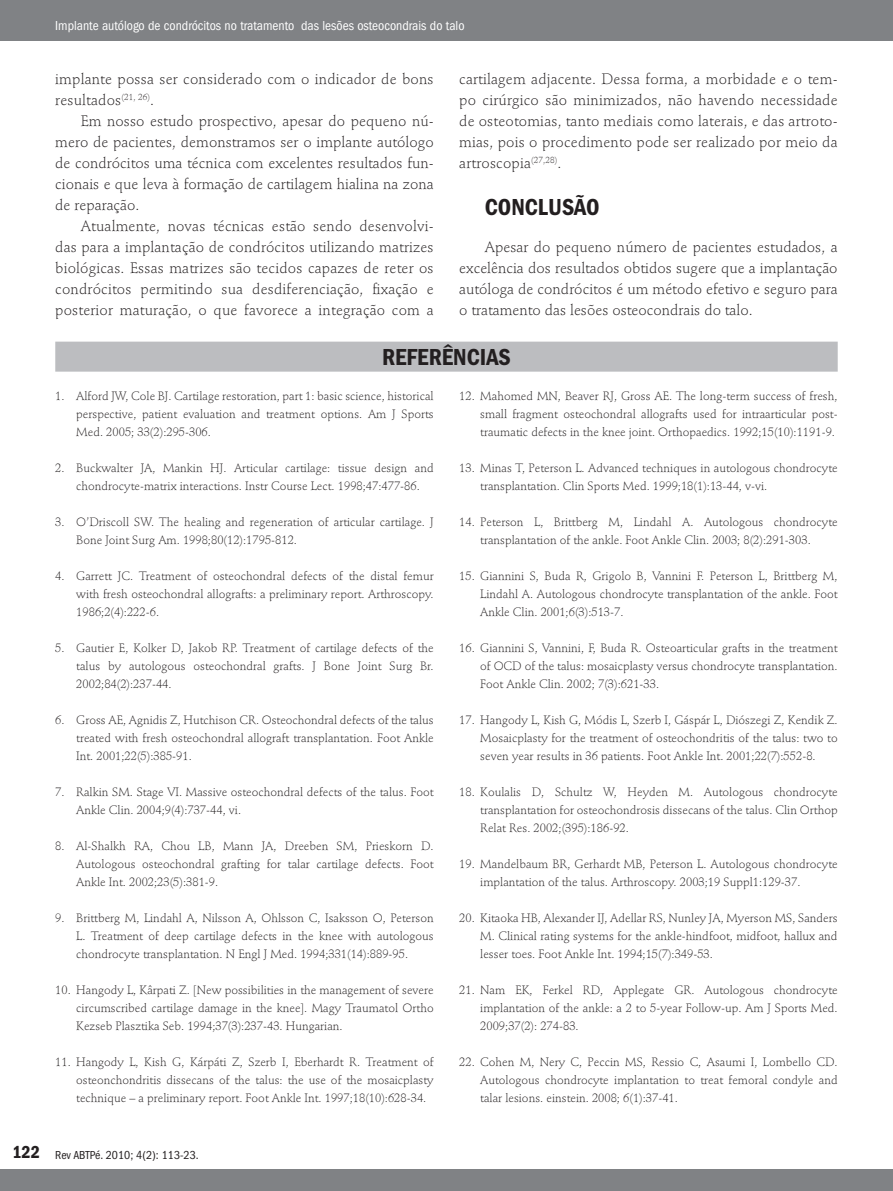
<style>
.page{position:relative;width:893px;height:1191px;background:#fff}
.page>*{position:absolute;margin:0;border:0;box-sizing:border-box;transform-origin:0 0}
._07_0_Referências_tí{font:24px "ITC Franklin Gothic Std Dm Cd";color:#231f20}
._05_1_Sub1{font:24px "ITC Franklin Gothic Std Dm Cd";color:#231f20}
._05_0_Texto_txt{font:300 15px/21px "Stempel Schneidler Std";letter-spacing:.01em;color:#231f20;text-align:justify}
.t1{font:condensed 13.5px "ITC Franklin Gothic Std";color:#fff}
._07_1_Referências{font:300 12px/18px "Stempel Schneidler Std";color:#231f20;text-align:justify}
.t2{font:condensed 12px "ITC Franklin Gothic Std";color:#231f20}
.s1{font-family:"ITC Franklin Gothic Std Dm Cd";font-stretch:normal;font-size:18px}
</style>
<div class="page">
<div style="left:0;top:0;width:893px;height:40px;background:#808285"></div>
<div style="left:0;top:1169px;width:893px;height:22px;background:#808285"></div>
<div style="left:55px;top:342px;width:783px;height:30px;background:#bcbdc0"></div>
<p class="t1" style="left:55px;top:18px;width:411px">Implante autólogo de condrócitos no tratamento das lesões osteocondrais do talo</p>
<p class="_05_0_Texto_txt" style="left:55px;top:68px;width:380px">implante possa ser considerado com o indicador de bons resultados<sup>(21,</sup> <sup>26)</sup>.</p>
<p class="_05_0_Texto_txt" style="left:55px;top:110px;width:380px;text-indent:26px">Em nosso estudo prospectivo, apesar do pequeno nú&shy;mero de pacientes, demonstramos ser o implante autólogo de condrócitos uma técnica com excelentes resultados fun&shy;cionais e que leva à formação de cartilagem hialina na zona de reparação.</p>
<p class="_05_0_Texto_txt" style="left:55px;top:215px;width:380px;text-indent:26px">Atualmente, novas técnicas estão sendo desenvolvi&shy;das para a implantação de condrócitos utilizando matrizes biológicas. Essas matrizes são tecidos capazes de reter os condrócitos permitindo sua desdiferenciação, fixação e posterior maturação, o que favorece a integração com a</p>
<p class="_05_0_Texto_txt" style="left:459px;top:68px;width:380px">cartilagem adjacente. Dessa forma, a morbidade e o tem&shy;po cirúrgico são minimizados, não havendo necessidade de osteotomias, tanto mediais como laterais, e das artroto&shy;mias, pois o procedimento pode ser realizado por meio da artroscopia<sup>(27,28)</sup>.</p>
<p class="_05_1_Sub1" style="left:485px;top:193px;width:116px">CONCLUSÃO</p>
<p class="_05_0_Texto_txt" style="left:459px;top:236px;width:380px;text-indent:26px">Apesar do pequeno número de pacientes estudados, a excelência dos resultados obtidos sugere que a implantação autóloga de condrócitos é um método efetivo e seguro para o tratamento das lesões osteocondrais do talo.</p>
<p class="_07_0_Referências_tí" style="left:382px;top:343px;width:84px">REFERÊNCIAS</p>
<p class="_07_1_Referências" style="left:480px;top:387px;width:359px;text-indent:-21px">12. Mahomed MN, Beaver RJ, Gross AE. The long-term success of fresh, small fragment osteochondral allografts used for intraarticular post&shy;traumatic defects in the knee joint. Orthopaedics. 1992;15(10):1191-9.</p>
<p class="_07_1_Referências" style="left:480px;top:459px;width:359px;text-indent:-21px">13. Minas T, Peterson L. Advanced techniques in autologous chondrocyte transplantation. Clin Sports Med. 1999;18(1):13-44, v-vi.</p>
<p class="_07_1_Referências" style="left:459px;top:513px;width:380px;text-align:center">14. Peterson L, Brittberg M, Lindahl A. Autologous chondrocyte transplantation of the ankle. Foot Ankle Clin. 2003; 8(2):291-303.</p>
<p class="_07_1_Referências" style="left:480px;top:567px;width:359px;text-indent:-21px">15. Giannini S, Buda R, Grigolo B, Vannini F. Peterson L, Brittberg M, Lindahl A. Autologous chondrocyte transplantation of the ankle. Foot Ankle Clin. 2001;6(3):513-7.</p>
<p class="_07_1_Referências" style="left:480px;top:639px;width:359px;text-indent:-21px">16. Giannini S, Vannini, F, Buda R. Osteoarticular grafts in the treatment of OCD of the talus: mosaicplasty versus chondrocyte transplantation.<br>Foot Ankle Clin. 2002; 7(3):621-33.</p>
<p class="_07_1_Referências" style="left:480px;top:711px;width:359px;text-indent:-21px">17. Hangody L, Kish G, Módis L, Szerb I, Gáspár L, Diószegi Z, Kendik Z.<br>Mosaicplasty for the treatment of osteochondritis of the talus: two to seven year results in 36 patients. Foot Ankle Int. 2001;22(7):552-8.</p>
<p class="_07_1_Referências" style="left:480px;top:783px;width:359px;text-indent:-21px">18. Koulalis D, Schultz W, Heyden M. Autologous chondrocyte transplantation for osteochondrosis dissecans of the talus. Clin Orthop Relat Res. 2002;(395):186-92.</p>
<p class="_07_1_Referências" style="left:480px;top:855px;width:359px;text-indent:-21px">19. Mandelbaum BR, Gerhardt MB, Peterson L. Autologous chondrocyte implantation of the talus. Arthroscopy. 2003;19 Suppl1:129-37.</p>
<p class="_07_1_Referências" style="left:480px;top:909px;width:359px;text-indent:-21px">20. Kitaoka HB, Alexander IJ, Adellar RS, Nunley JA, Myerson MS, Sanders M. Clinical rating systems for the ankle-hindfoot, midfoot, hallux and lesser toes. Foot Ankle Int. 1994;15(7):349-53.</p>
<p class="_07_1_Referências" style="left:480px;top:981px;width:359px;text-indent:-21px">21. Nam EK, Ferkel RD, Applegate GR. Autologous chondrocyte implantation of the ankle: a 2 to 5-year Follow-up. Am J Sports Med.<br>2009;37(2): 274-83.</p>
<p class="_07_1_Referências" style="left:480px;top:1053px;width:359px;text-indent:-21px">22. Cohen M, Nery C, Peccin MS, Ressio C, Asaumi I, Lombello CD.<br>Autologous chondrocyte implantation to treat femoral condyle and talar lesions. einstein. 2008; 6(1):37-41.</p>
<p class="_07_1_Referências" style="left:76px;top:387px;width:359px;text-indent:-21px">1. Alford JW, Cole BJ. Cartilage restoration, part 1: basic science, historical perspective, patient evaluation and treatment options. Am J Sports Med. 2005; 33(2):295-306.</p>
<p class="_07_1_Referências" style="left:55px;top:459px;width:380px;text-align:center">2. Buckwalter JA, Mankin HJ. Articular cartilage: tissue design and chondrocyte-matrix interactions. Instr Course Lect. 1998;47:477-86.</p>
<p class="_07_1_Referências" style="left:76px;top:513px;width:359px;text-indent:-21px">3. O’Driscoll SW. The healing and regeneration of articular cartilage. J<br>Bone Joint Surg Am. 1998;80(12):1795-812.</p>
<p class="_07_1_Referências" style="left:76px;top:567px;width:359px;text-indent:-21px">4. Garrett JC. Treatment of osteochondral defects of the distal femur with fresh osteochondral allografts: a preliminary report. Arthroscopy.<br>1986;2(4):222-6.</p>
<p class="_07_1_Referências" style="left:76px;top:639px;width:359px;text-indent:-21px">5. Gautier E, Kolker D, Jakob RP. Treatment of cartilage defects of the talus by autologous osteochondral grafts. J Bone Joint Surg Br.<br>2002;84(2):237-44.</p>
<p class="_07_1_Referências" style="left:76px;top:711px;width:359px;text-indent:-21px">6. Gross AE, Agnidis Z, Hutchison CR. Osteochondral defects of the talus treated with fresh osteochondral allograft transplantation. Foot Ankle Int. 2001;22(5):385-91.</p>
<p class="_07_1_Referências" style="left:76px;top:783px;width:359px;text-indent:-21px">7. Ralkin SM. Stage VI. Massive osteochondral defects of the talus. Foot<br>Ankle Clin. 2004;9(4):737-44, vi.</p>
<p class="_07_1_Referências" style="left:76px;top:837px;width:359px;text-indent:-21px">8. Al-Shalkh RA, Chou LB, Mann JA, Dreeben SM, Prieskorn D.<br>Autologous osteochondral grafting for talar cartilage defects. Foot Ankle Int. 2002;23(5):381-9.</p>
<p class="_07_1_Referências" style="left:76px;top:909px;width:359px;text-indent:-21px">9. Brittberg M, Lindahl A, Nilsson A, Ohlsson C, Isaksson O, Peterson L. Treatment of deep cartilage defects in the knee with autologous chondrocyte transplantation. N Engl J Med. 1994;331(14):889-95.</p>
<p class="_07_1_Referências" style="left:76px;top:981px;width:359px;text-indent:-21px">10. Hangody L, Kârpati Z. [New possibilities in the management of severe circumscribed cartilage damage in the knee]. Magy Traumatol Ortho Kezseb Plasztika Seb. 1994;37(3):237-43. Hungarian.</p>
<p class="_07_1_Referências" style="left:76px;top:1053px;width:359px;text-indent:-21px">11. Hangody L, Kish G, Kárpáti Z, Szerb I, Eberhardt R. Treatment of osteonchondritis dissecans of the talus: the use of the mosaicplasty technique – a preliminary report. Foot Ankle Int. 1997;18(10):628-34.</p>
<p class="t2" style="left:12px;top:1148px;width:188px"><span class="s1">122</span> Rev ABTPé. 2010; 4(2): 113-23.</p>
</div>
